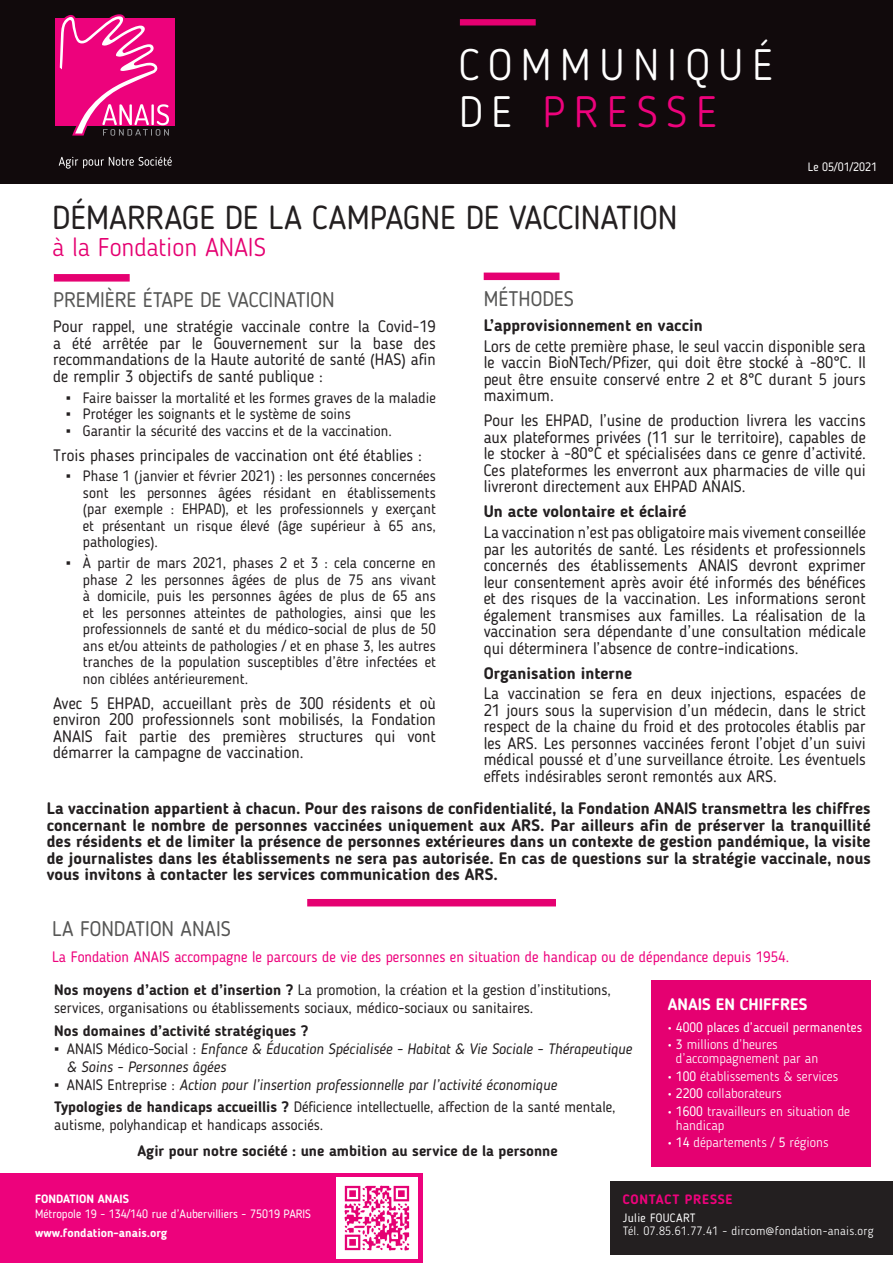
<style>
.page{position:relative;width:893px;height:1263px;background:#fff}
.page>*{position:absolute;margin:0;border:0;box-sizing:border-box;transform-origin:0 0}
.t1{font:300 43.65px/46.5px "Blogger Sans";letter-spacing:.2em;color:#fff}
.t2{font:33px "Blogger Sans";letter-spacing:-.005em;color:#231f20}
.t3{font:300 25.5px "Blogger Sans";letter-spacing:-.005em;color:#e50071}
.t4{font:21px "Blogger Sans";letter-spacing:-.005em;color:#575756}
.t5{font:16.5px/16.5px "Blogger Sans";color:#231f20;text-align:justify}
.txt_courant{font:700 16.5px/16.5px "Blogger Sans";color:#231f20;text-align:justify}
.txt_courant-2{font:700 16.5px "Blogger Sans";color:#fff}
.t6{font:15px/16.5px "Blogger Sans";color:#231f20}
.t7{font:italic 15px/18px "Blogger Sans";color:#231f20}
.Chapo{font:15px "Blogger Sans";color:#ed027c}
.t8{font:700 15px "Blogger Sans";color:#231f20}
.txt_courant-3{font:300 13.5px/13.5px "Blogger Sans";color:#fff}
.txt_courant-4{font:13.5px "Blogger Sans";color:#fff}
.t9{font:700 13.5px "Blogger Sans";letter-spacing:.05em;color:#ed027c}
.txt_courant-5{font:12px "Blogger Sans";color:#fff}
.t10{font:300 12px "Blogger Sans";letter-spacing:.025em;color:#fff}
.t11{font:700 12px "Blogger Sans";color:#fff}
.txt_courant-6{font:12px "Blogger Sans";letter-spacing:.025em;color:#fff}
.s1{color:#ed027c}
.s2{font-family:"Arial"}
.s3{font-weight:700}
.s4{font-family:"Arial";font-style:normal}
.s5{font-style:normal}
.s6{font-weight:400}
</style>
<div class="page">
<div style="left:651px;top:980px;width:220px;height:186px;background:#e50071"></div>
<div style="left:0;top:1173px;width:422px;height:90px;background:#ed027c"></div>
<div style="left:610px;top:1181px;width:283px;height:74px;background:#231f20"></div>
<img style="left:337px;top:1178px;width:81px;height:81px">
<div style="left:0;top:0;width:893px;height:184px;background:#110a0c"></div>
<div style="left:55px;top:19px;width:120px;height:107px;background:#ed027c"></div>
<svg style="left:58px;top:14px;width:111px;height:122px"></svg>
<svg style="left:59px;top:157px;width:113px;height:12px"></svg>
<svg style="left:460px;top:19px;width:76px;height:7px"></svg>
<svg style="left:54px;top:274px;width:76px;height:8px"></svg>
<div style="left:307px;top:899px;width:249px;height:7px;background:#e50071"></div>
<div style="left:484px;top:273px;width:75px;height:7px;background:#e50071"></div>
<p class="t1" style="left:459px;top:42px;width:315px">COMMUNIQUÉ<br>DE <span class="s1">PRESSE</span></p>
<p class="t2" style="left:52px;top:198px;width:627px">DÉMARRAGE DE LA CAMPAGNE DE VACCINATION</p>
<p class="t3" style="left:52px;top:232px;width:215px">à la Fondation ANAIS</p>
<p class="txt_courant-5" style="left:808px;top:160px;width:71px">Le 05/01/2021</p>
<p class="t4" style="left:484px;top:286px;width:92px">MÉTHODES</p>
<p class="txt_courant" style="left:484px;top:317px;width:221px">L’approvisionnement en vaccin</p>
<p class="t5" style="left:484px;top:338px;width:384px">Lors de cette première phase, le seul vaccin disponible sera le vaccin BioNTech/Pfizer, qui doit être stocké à -80°C. Il peut être ensuite conservé entre 2 et 8°C durant 5 jours maximum.</p>
<p class="t5" style="left:484px;top:412px;width:384px">Pour les EHPAD, l’usine de production livrera les vaccins aux plateformes privées (11 sur le territoire), capables de le stocker à -80°C et spécialisées dans ce genre d’activité.<br>Ces plateformes les enverront aux pharmacies de ville qui livreront directement aux EHPAD ANAIS.</p>
<p class="txt_courant" style="left:484px;top:503px;width:204px">Un acte volontaire et éclairé</p>
<p class="t5" style="left:484px;top:524px;width:384px">La vaccination n’est pas obligatoire mais vivement conseillée par les autorités de santé. Les résidents et professionnels concernés des établissements ANAIS devront exprimer leur consentement après avoir été informés des bénéfices et des risques de la vaccination. Les informations seront également transmises aux familles. La réalisation de la vaccination sera dépendante d’une consultation médicale qui déterminera l’absence de contre-indications.</p>
<p class="txt_courant" style="left:484px;top:664px;width:150px">Organisation interne</p>
<p class="t5" style="left:484px;top:685px;width:384px">La vaccination se fera en deux injections, espacées de 21 jours sous la supervision d’un médecin, dans le strict respect de la chaine du froid et des protocoles établis par les ARS. Les personnes vaccinées feront l’objet d’un suivi médical poussé et d’une surveillance étroite. Les éventuels effets indésirables seront remontés aux ARS.</p>
<p class="txt_courant" style="left:47px;top:800px;width:825px">La vaccination appartient à chacun. Pour des raisons de confidentialité, la Fondation ANAIS transmettra les chiffres concernant le nombre de personnes vaccinées uniquement aux ARS. Par ailleurs afin de préserver la tranquillité des résidents et de limiter la présence de personnes extérieures dans un contexte de gestion pandémique, la visite de journalistes dans les établissements ne sera pas autorisée. En cas de questions sur la stratégie vaccinale, nous vous invitons à contacter les services communication des ARS.</p>
<p class="t4" style="left:53px;top:287px;width:283px">PREMIÈRE ÉTAPE DE VACCINATION</p>
<p class="t5" style="left:53px;top:318px;width:384px">Pour rappel, une stratégie vaccinale contre la Covid-19 a été arrêtée par le Gouvernement sur la base des recommandations de la Haute autorité de santé (HAS) afin de remplir 3 objectifs de santé publique :</p>
<p class="t6" style="left:66px;top:389px;width:371px"><span class="s2">▪</span> Faire baisser la mortalité et les formes graves de la maladie</p>
<p class="t6" style="left:66px;top:405px;width:286px"><span class="s2">▪</span> Protéger les soignants et le système de soins</p>
<p class="t6" style="left:66px;top:422px;width:327px"><span class="s2">▪</span> Garantir la sécurité des vaccins et de la vaccination.</p>
<p class="t5" style="left:53px;top:446px;width:370px">Trois phases principales de vaccination ont été établies :</p>
<p class="t6" style="left:83px;top:468px;width:354px;text-align:justify;text-indent:-17px"><span class="s2">▪</span> Phase 1 (janvier et février 2021) : les personnes concernées sont les personnes âgées résidant en établissements (par exemple : EHPAD), et les professionnels y exerçant et présentant un risque élevé (âge supérieur à 65 ans, pathologies).</p>
<p class="t6" style="left:83px;top:554px;width:354px;text-align:justify;text-indent:-17px"><span class="s2">▪</span> À partir de mars 2021, phases 2 et 3 : cela concerne en phase 2 les personnes âgées de plus de 75 ans vivant à domicile, puis les personnes âgées de plus de 65 ans et les personnes atteintes de pathologies, ainsi que les professionnels de santé et du médico-social de plus de 50 ans et/ou atteints de pathologies / et en phase 3, les autres tranches de la population susceptibles d’être infectées et non ciblées antérieurement.</p>
<p class="t5" style="left:53px;top:694px;width:384px">Avec 5 EHPAD, accueillant près de 300 résidents et où environ 200 professionnels sont mobilisés, la Fondation ANAIS fait partie des premières structures qui vont démarrer la campagne de vaccination.</p>
<p class="t4" style="left:52px;top:916px;width:180px">LA FONDATION ANAIS</p>
<p class="Chapo" style="left:52px;top:948px;width:739px">La Fondation ANAIS accompagne le parcours de vie des personnes en situation de handicap ou de dépendance depuis 1954.</p>
<p class="t6" style="left:54px;top:981px;width:558px;line-height:18px"><span class="s3">Nos moyens d’action et d’insertion ?</span> La promotion, la création et la gestion d’institutions, services, organisations ou établissements sociaux, médico-sociaux ou sanitaires.</p>
<p class="t8" style="left:54px;top:1021px;width:256px">Nos domaines d’activité stratégiques ?</p>
<p class="t7" style="left:67px;top:1039px;width:567px;text-indent:-13px"><span class="s4">▪</span> <span class="s5">ANAIS Médico-Social :</span> Enfance &amp; Éducation Spécialisée - Habitat &amp; Vie Sociale - Thérapeutique &amp; Soins - Personnes âgées</p>
<p class="t7" style="left:54px;top:1075px;width:504px"><span class="s4">▪</span> <span class="s5">ANAIS Entreprise :</span> Action pour l’insertion professionnelle par l’activité économique</p>
<p class="t6" style="left:54px;top:1098px;width:563px;line-height:18px"><span class="s3">Typologies de handicaps accueillis ?</span> Déficience intellectuelle, affection de la santé mentale, autisme, polyhandicap et handicaps associés.</p>
<p class="t8" style="left:137px;top:1142px;width:422px">Agir pour notre société : une ambition au service de la personne</p>
<p class="txt_courant-2" style="left:668px;top:994px;width:141px">ANAIS EN CHIFFRES</p>
<p class="txt_courant-4" style="left:668px;top:1019px;width:196px"><span class="s3">•</span> 4000 places d’accueil permanentes</p>
<p class="txt_courant-3" style="left:676px;top:1038px;width:144px;text-indent:-8px"><span class="s3">•</span> <span class="s6">3</span> millions d’heures d’accompagnement par an</p>
<p class="txt_courant-3" style="left:668px;top:1069px;width:172px"><span class="s3">•</span> <span class="s6">100</span> établissements &amp; services</p>
<p class="txt_courant-3" style="left:668px;top:1087px;width:115px"><span class="s3">•</span> <span class="s6">2200</span> collaborateurs</p>
<p class="txt_courant-3" style="left:676px;top:1105px;width:176px;text-indent:-8px"><span class="s3">•</span> <span class="s6">1600</span> travailleurs en situation de handicap</p>
<p class="txt_courant-3" style="left:668px;top:1136px;width:162px"><span class="s3">•</span> <span class="s6">14</span> départements / <span class="s6">5</span> régions</p>
<p class="t11" style="left:35px;top:1191px;width:96px">FONDATION ANAIS</p>
<p class="txt_courant-5" style="left:35px;top:1206px;width:278px">Métropole 19 - 134/140 rue d’Aubervilliers - 75019 PARIS</p>
<p class="t11" style="left:35px;top:1225px;width:134px">www.fondation-anais.org</p>
<p class="t9" style="left:623px;top:1191px;width:111px">CONTACT PRESSE</p>
<p class="txt_courant-6" style="left:623px;top:1210px;width:74px">Julie FOUCART</p>
<p class="t10" style="left:623px;top:1224px;width:252px">Tél. 07.85.61.77.41 - dircom@fondation-anais.org</p>
</div>
